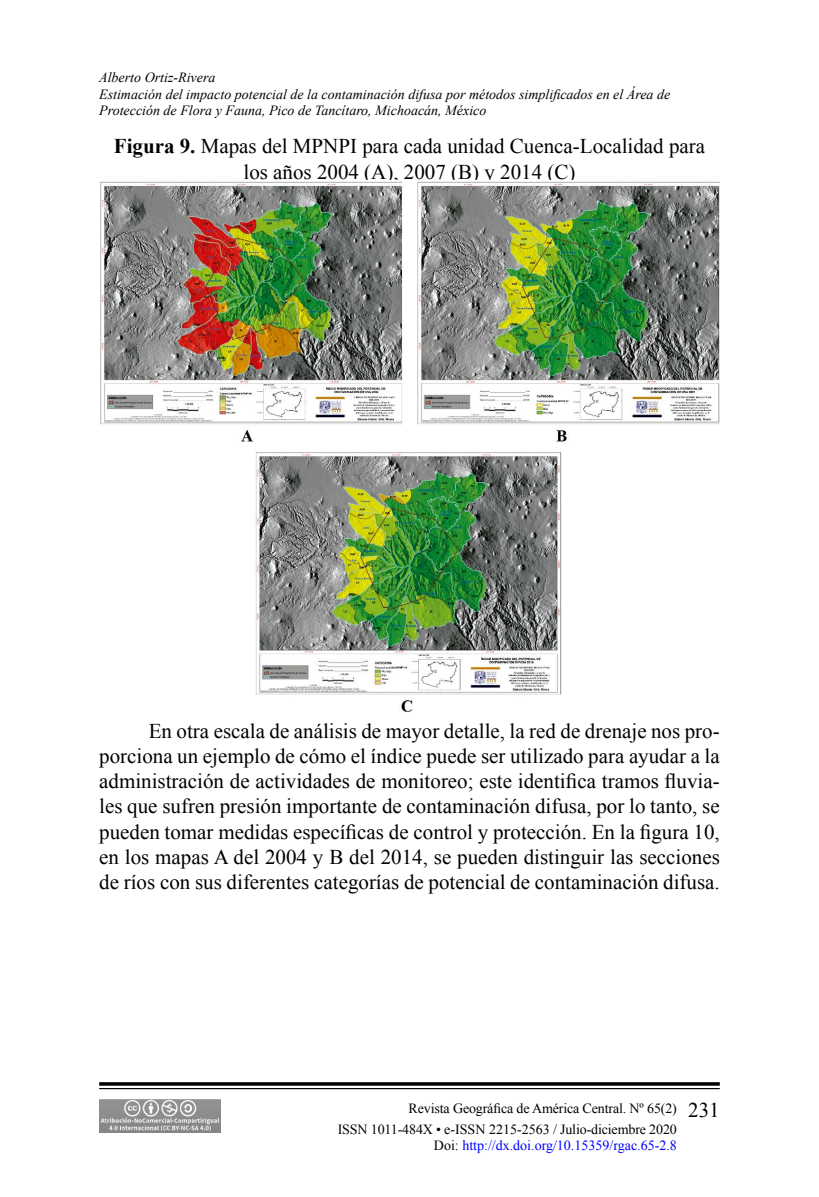
<style>
.page{position:relative;width:819px;height:1197px;background:#fff}
.page>*{position:absolute;margin:0;border:0;box-sizing:border-box;transform-origin:0 0}
.t1{font:21px/25.2px "Times New Roman";color:#000;text-align:center}
.t2{font:italic 14px/16.8px "Times New Roman";color:#000}
.t3{font:14px/21px "Times New Roman";letter-spacing:-.01em;color:#000}
.t4{font:14px "Times New Roman";color:#00f}
.s1{font-weight:700}
.s2{font-size:21px}
.s3{color:#000}
</style>
<div class="page">
<svg style="left:99px;top:1082px;width:621px;height:4px;background:#1f1f1f"></svg>
<hr style="left:99px;top:1088px;width:621px;height:1px;background:#000">
<img style="left:99px;top:1099px;width:121px;height:34px">
<img style="left:100px;top:181px;width:620px;height:531px">
<p class="t2" style="left:99px;top:68px;width:573px">Alberto Ortiz-Rivera<br>Estimación del impacto potencial de la contaminación difusa por métodos simplificados en el Área de<br>Protección de Flora y Fauna, Pico de Tancítaro, Michoacán, México</p>
<p class="t1" style="left:114px;top:134px;width:593px"><span class="s1">Figura 9.</span> Mapas del MPNPI para cada unidad Cuenca-Localidad para los años 2004 (A), 2007 (B) y 2014 (C)</p>
<p class="t1" style="left:99px;top:718px;width:622px;text-align:justify;text-indent:50px">En otra escala de análisis de mayor detalle, la red de drenaje nos pro&shy;porciona un ejemplo de cómo el índice puede ser utilizado para ayudar a la administración de actividades de monitoreo; este identifica tramos fluvia&shy;les que sufren presión importante de contaminación difusa, por lo tanto, se pueden tomar medidas específicas de control y protección. En la figura 10, en los mapas A del 2004 y B del 2014, se pueden distinguir las secciones de ríos con sus diferentes categorías de potencial de contaminación difusa.</p>
<p class="t3" style="left:338px;top:1097px;width:384px;text-indent:71px">Revista Geográfica de América Central. Nº 65(2) <span class="s2">231<br></span>ISSN 1011-484X • e-ISSN 2215-2563 / Julio-diciembre 2020</p>
<p class="t4" style="left:434px;top:1136px;width:244px"><span class="s3">Doi:</span> http://dx.doi.org/10.15359/rgac.65-2.8</p>
</div>
